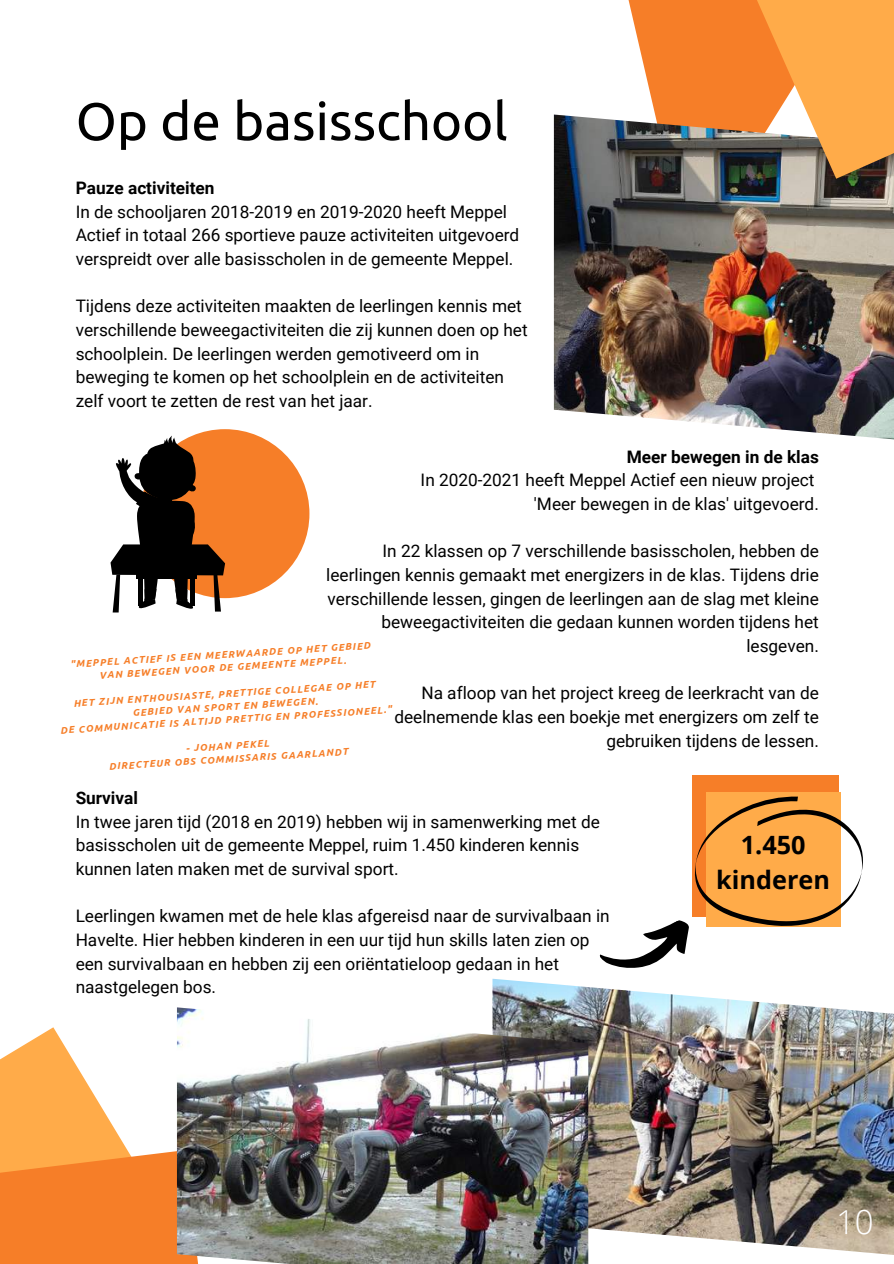
<style>
.page{position:relative;width:894px;height:1264px;background:#fff}
.page>*{position:absolute;margin:0;border:0;box-sizing:border-box;transform-origin:0 0}
.t1{font:52.8px "Ubuntu";color:#000}
.t2{font:300 33px "Open Sans";color:#fff}
.t3{font:700 25.2px/35px "Open Sans";color:#000;text-align:center}
.t4{font:17.25px/23.7px "Roboto";color:#000}
.t5{font:700 17.25px "Roboto";color:#000}
.t6{font:italic 700 9.75px/13px "Ubuntu";color:#f67e28;text-align:center}
</style>
<div class="page">
<svg style="left:628px;top:0;width:54px;height:114px;fill:#f67e28"></svg>
<img style="left:553px;top:114px;width:340px;height:326px">
<svg style="left:682px;top:0;width:211px;height:179px;background:#dd9149"></svg>
<div style="left:140px;top:429px;width:169px;height:169px;background:#f67e28;border-radius:50%"></div>
<svg style="left:110px;top:435px;width:115px;height:177px"></svg>
<svg style="left:0;top:1027px;width:128px;height:123px;fill:#ffab49"></svg>
<svg style="left:0;top:1150px;width:177px;height:113px;background:#f6832d"></svg>
<img style="left:492px;top:978px;width:401px;height:276px">
<img style="left:177px;top:1007px;width:411px;height:256px">
<div style="left:692px;top:775px;width:146px;height:142px;background:#f67e28"></div>
<div style="left:705px;top:792px;width:134px;height:134px;background:#ffab49"></div>
<svg style="left:597px;top:796px;width:265px;height:186px"></svg>
<h1 class="t1" style="left:76px;top:91px;width:433px">Op de basisschool</h1>
<p class="t5" style="left:76px;top:178px;width:140px">Pauze activiteiten</p>
<p class="t4" style="left:76px;top:200px;width:445px">In de schooljaren 2018-2019 en 2019-2020 heeft Meppel<br>Actief in totaal 266 sportieve pauze activiteiten uitgevoerd verspreidt over alle basisscholen in de gemeente Meppel.</p>
<p class="t4" style="left:76px;top:294px;width:453px">Tijdens deze activiteiten maakten de leerlingen kennis met verschillende beweegactiviteiten die zij kunnen doen op het schoolplein. De leerlingen werden gemotiveerd om in beweging te komen op het schoolplein en de activiteiten zelf voort te zetten de rest van het jaar.</p>
<p class="t5" style="left:626px;top:447px;width:193px">Meer bewegen in de klas</p>
<p class="t4" style="left:420px;top:468px;width:399px;text-align:right">In 2020-2021 heeft Meppel Actief een nieuw project 'Meer bewegen in de klas' uitgevoerd.</p>
<p class="t4" style="left:326px;top:539px;width:494px;text-align:right">In 22 klassen op 7 verschillende basisscholen, hebben de leerlingen kennis gemaakt met energizers in de klas. Tijdens drie verschillende lessen, gingen de leerlingen aan de slag met kleine beweegactiviteiten die gedaan kunnen worden tijdens het lesgeven.</p>
<p class="t4" style="left:394px;top:681px;width:426px;text-align:right">Na afloop van het project kreeg de leerkracht van de deelnemende klas een boekje met energizers om zelf te gebruiken tijdens de lessen.</p>
<p class="t6" style="left:70px;top:658px;width:302px;rotate:-4deg">"MEPPEL ACTIEF IS EEN MEERWAARDE OP HET GEBIED<br>VAN BEWEGEN VOOR DE GEMEENTE MEPPEL.</p>
<p class="t6" style="left:58px;top:698px;width:333px;rotate:-4deg">HET ZIJN ENTHOUSIASTE, PRETTIGE COLLEGAE OP HET<br>GEBIED VAN SPORT EN BEWEGEN.<br>DE COMMUNICATIE IS ALTIJD PRETTIG EN PROFESSIONEEL."</p>
<p class="t6" style="left:108px;top:747px;width:241px;rotate:-4deg">- JOHAN PEKEL<br>DIRECTEUR OBS COMMISSARIS GAARLANDT</p>
<p class="t5" style="left:76px;top:788px;width:64px">Survival</p>
<p class="t4" style="left:76px;top:810px;width:525px">In twee jaren tijd (2018 en 2019) hebben wij in samenwerking met de basisscholen uit de gemeente Meppel, ruim 1.450 kinderen kennis kunnen laten maken met de survival sport.</p>
<p class="t4" style="left:76px;top:904px;width:535px">Leerlingen kwamen met de hele klas afgereisd naar de survivalbaan in Havelte. Hier hebben kinderen in een uur tijd hun skills laten zien op een survivalbaan en hebben zij een oriëntatieloop gedaan in het naastgelegen bos.</p>
<h3 class="t3" style="left:716px;top:826px;width:115px">1.450 kinderen</h3>
<h2 class="t2" style="left:835px;top:1198px;width:39px">10</h2>
</div>
